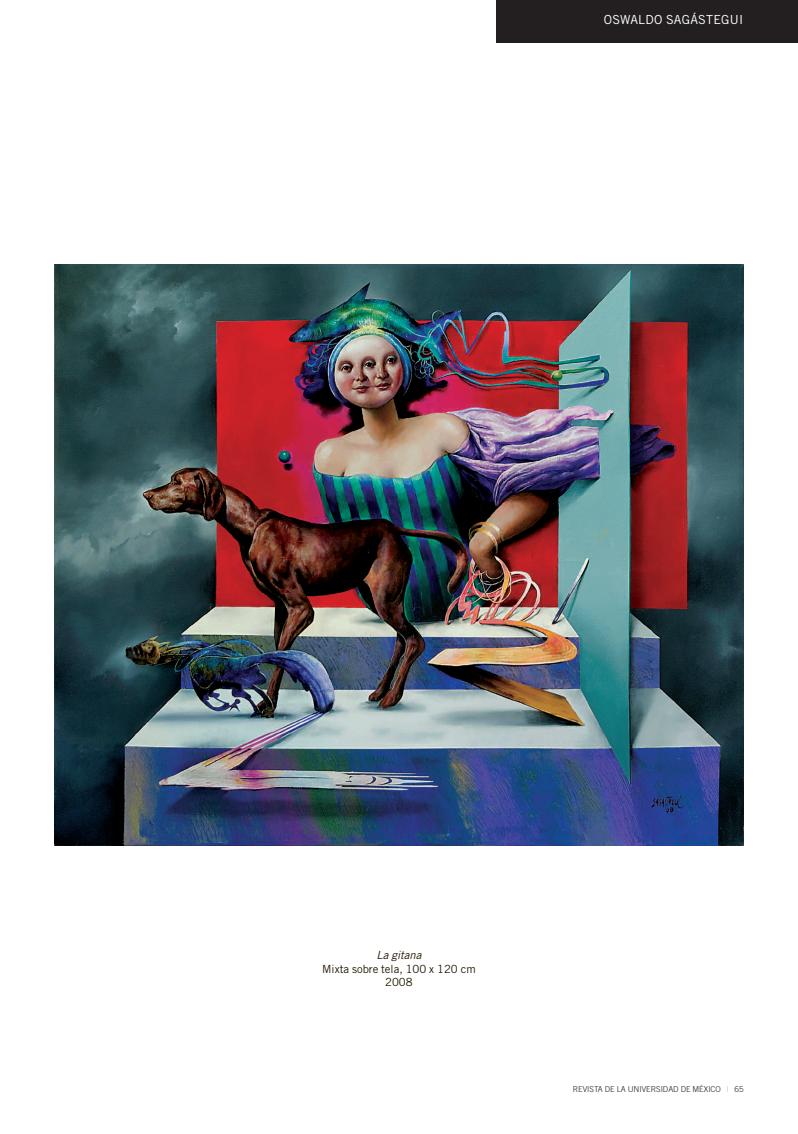
<style>
.page{position:relative;width:798px;height:1134px;background:#fff}
.page>*{position:absolute;margin:0;border:0;box-sizing:border-box;transform-origin:0 0}
.t1{font:12.5px "Trade Gothic";letter-spacing:.02em;color:#fff}
.t2{font:11.25px/13.5px "Trade Gothic";color:#251a05;text-align:center}
.t3{font:italic 11.25px "Trade Gothic";color:#251a05}
.t4{font:300 8.12px "Trade Gothic";color:#231f20}
.s1{font-weight:400;color:#bcbdc0}
</style>
<div class="page">
<div style="left:496px;top:0;width:301px;height:43px;background:#231f20"></div>
<img style="left:54px;top:264px;width:689px;height:582px">
<h1 class="t1" style="left:603px;top:15px;width:141px">OSWALDO SAGÁSTEGUI</h1>
<h2 class="t3" style="left:376px;top:951px;width:46px">La gitana</h2>
<h2 class="t2" style="left:322px;top:963px;width:155px">Mixta sobre tela, 100 x 120 cm<br>2008</h2>
<p class="t4" style="left:572px;top:1086px;width:172px">REVISTA DE LA UNIVERSIDAD DE MÉXICO <span class="s1">|</span> 65</p>
</div>
